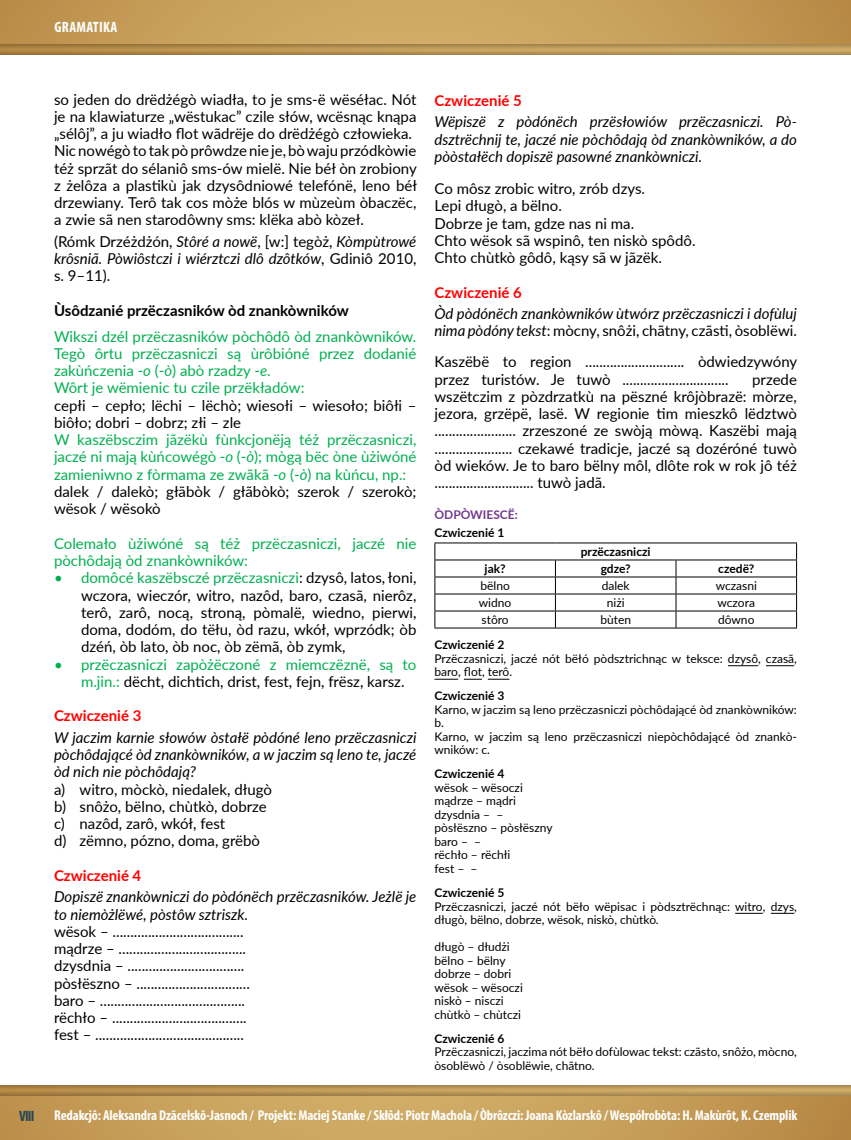
<style>
.page{position:relative;width:851px;height:1140px;background:#fff}
.page>*{position:absolute;margin:0;border:0;box-sizing:border-box;transform-origin:0 0}
.t1{font:15px/17.2px "Lato";color:#000}
.t2{font:italic 15px/17.2px "Lato";color:#000;text-align:justify}
.t3{font:15px/17.2px "Lato";color:#00b050}
.t4{font:700 15px "Lato";color:#f00}
.t5{font:700 15px "Lato";color:#000}
.t6{font:700 condensed 15px "Myriad Pro";letter-spacing:.02em;color:#fff}
.t7{font:700 condensed 15px "Myriad Pro";color:#294854}
.t8{font:700 condensed 14.25px "Myriad Pro";letter-spacing:-.01em;color:#fff}
.t9{font:12px/13.5px "Lato";color:#000}
.t10{font:700 12px "Lato";color:#000}
.t11{font:700 12px "Lato";color:#72398e}
.s1{font-style:normal}
.s2{font-style:italic}
.s3{color:#000}
.s4{color:#00b050}
</style>
<div class="page">
<svg style="left:0;top:0;width:850px;height:43px;background:#c69e5a"></svg>
<svg style="left:0;top:1096px;width:850px;height:44px;background:#c69e5a"></svg>
<div style="left:0;top:1083px;width:850px;height:13px;background:#000;opacity:.75"></div>
<div style="left:0;top:43px;width:850px;height:14px;background:#000;opacity:.75"></div>
<hr style="left:727px;top:665px;width:31px;height:1px;background:#000">
<svg style="left:765px;top:665px;width:29px;height:1px"></svg>
<svg style="left:434px;top:679px;width:24px;height:1px"></svg>
<svg style="left:464px;top:679px;width:45px;height:1px"></svg>
<svg style="left:735px;top:913px;width:27px;height:1px"></svg>
<svg style="left:770px;top:913px;width:24px;height:1px"></svg>
<hr style="left:434px;top:542px;width:121px;height:1px;background:#000">
<hr style="left:555px;top:542px;width:121px;height:1px;background:#000">
<hr style="left:676px;top:542px;width:120px;height:1px;background:#000">
<hr style="left:434px;top:559px;width:121px;height:1px;background:#000">
<hr style="left:555px;top:559px;width:121px;height:1px;background:#000">
<hr style="left:676px;top:559px;width:120px;height:1px;background:#000">
<hr style="left:434px;top:576px;width:121px;height:1px;background:#000">
<hr style="left:555px;top:576px;width:121px;height:1px;background:#000">
<hr style="left:676px;top:576px;width:120px;height:1px;background:#000">
<hr style="left:434px;top:593px;width:121px;height:1px;background:#000">
<hr style="left:555px;top:593px;width:121px;height:1px;background:#000">
<hr style="left:676px;top:593px;width:120px;height:1px;background:#000">
<hr style="left:434px;top:610px;width:121px;height:1px;background:#000">
<svg style="left:434px;top:543px;width:1px;height:84px"></svg>
<hr style="left:555px;top:610px;width:121px;height:1px;background:#000">
<svg style="left:555px;top:560px;width:1px;height:67px"></svg>
<hr style="left:676px;top:610px;width:120px;height:1px;background:#000">
<svg style="left:675px;top:560px;width:1px;height:67px"></svg>
<svg style="left:796px;top:543px;width:1px;height:84px"></svg>
<hr style="left:434px;top:627px;width:121px;height:1px;background:#000">
<hr style="left:555px;top:627px;width:121px;height:1px;background:#000">
<hr style="left:676px;top:627px;width:120px;height:1px;background:#000">
<p class="t6" style="left:55px;top:18px;width:64px">GRAMATIKA</p>
<p class="t7" style="left:19px;top:1106px;width:17px">VIII</p>
<p class="t1" style="left:54px;top:90px;width:364px">so jeden do drëdżégò wiadła, to je sms-ë wëséłac. Nót je na klawiaturze „wëstukac” czile słów, wcësnąc knąpa „sélôj”, a ju wiadło flot wãdrëje do drëdżégò człowieka.<br>Nic nowégò to tak pò prôwdze nie je, bò waju przódkòwie téż sprzãt do sélaniô sms-ów mielë. Nie béł òn zrobiony z żelôza a plastikù jak dzysôdniowé telefónë, leno béł drzewiany. Terô tak cos mòże blós w mùzeùm òbaczëc, a zwie sã nen starodôwny sms: klëka abò kòzeł.</p>
<p class="t2" style="left:54px;top:232px;width:364px"><span class="s1">(Rómk Drzéżdżón,</span> Stôré a nowë<span class="s1">, [w:] tegòż,</span> Kòmpùtrowé krôsniã. Pòwiôstczi i wiérztczi dlô dzôtków<span class="s1">, Gdiniô 2010, s. 9–11).</span></p>
<p class="t5" style="left:54px;top:299px;width:296px">Ùsôdzanié przëczasników òd znankòwników</p>
<p class="t3" style="left:54px;top:327px;width:364px">Wikszi dzél przëczasników pòchôdô òd znankòwników.<br>Tegò ôrtu przëczasniczi są ùrôbióné przez dodanié zakùńczenia -<span class="s2">o</span> (-<span class="s2">ò</span>) abò rzadzy -<span class="s2">e</span>.<br>Wôrt je wëmienic tu czile przëkładów:</p>
<p class="t1" style="left:54px;top:396px;width:364px">cepłi – cepło; lëchi – lëchò; wiesołi – wiesoło; biôłi – biôło; dobri – dobrz; złi – zle</p>
<p class="t3" style="left:54px;top:430px;width:364px">W kaszëbsczim jãzëkù fùnkcjonëją téż przëczasniczi, jaczé ni mają kùńcowégò -<span class="s2">o</span> (-<span class="s2">ò</span>); mògą bëc òne ùżiwóné zamieniwno z fòrmama ze zwãkã -<span class="s2">o</span> (-<span class="s2">ò</span>) na kùńcu, np.: <span class="s3">dalek / dalekò; głãbòk / głãbòkò; szerok / szerokò; wësok / wësokò</span></p>
<p class="t3" style="left:54px;top:534px;width:364px">Colemało ùżiwóné są téż przëczasniczi, jaczé nie pòchôdają òd znankòwników:</p>
<p class="t1" style="left:81px;top:568px;width:337px;text-align:justify;text-indent:-27px"><span class="s4">• domôcé kaszëbsczé przëczasniczi</span>: dzysô, latos, łoni, wczora, wieczór, witro, nazôd, baro, czasã, nierôz, terô, zarô, nocą, stroną, pòmalë, wiedno, pierwi, doma, dodóm, do tëłu, òd razu, wkół, wprzódk; òb dzéń, òb lato, òb noc, òb zëmã, òb zymk,</p>
<p class="t3" style="left:81px;top:655px;width:337px;text-indent:-27px">• przëczasniczi zapòżëczoné z miemczëznë, są to m.jin.: <span class="s3">dëcht, dichtich, drist, fest, fejn, frësz, karsz.</span></p>
<p class="t4" style="left:54px;top:705px;width:89px">Czwiczenié 3</p>
<p class="t2" style="left:54px;top:728px;width:364px">W jaczim karnie słowów òstałë pòdóné leno przëczasniczi pòchôdającé òd znankòwników, a w jaczim są leno te, jaczé òd nich nie pòchôdają?</p>
<p class="t1" style="left:54px;top:780px;width:219px">a) witro, mòckò, niedalek, długò b) snôżo, bëlno, chùtkò, dobrze c) nazôd, zarô, wkół, fest<br>d) zëmno, pózno, doma, grëbò</p>
<p class="t4" style="left:54px;top:864px;width:89px">Czwiczenié 4</p>
<p class="t2" style="left:54px;top:887px;width:364px">Dopiszë znankòwniczi do pòdónëch przëczasników. Jeżlë je to niemòżlëwé, pòstôw sztriszk.</p>
<p class="t1" style="left:54px;top:922px;width:197px">wësok – ..................................... mądrze – .................................... dzysdnia – ................................. pòsłëszno – ................................ baro – ......................................... rëchło – ...................................... fest – ..........................................</p>
<p class="t4" style="left:434px;top:89px;width:89px">Czwiczenié 5</p>
<p class="t2" style="left:434px;top:113px;width:364px">Wëpiszë z pòdónëch przësłowiów przëczasniczi. Pò&shy;dsztrëchnij te, jaczé nie pòchôdają òd znankòwników, a do pòòstałëch dopiszë pasowné znankòwniczi.</p>
<p class="t1" style="left:434px;top:179px;width:262px">Co môsz zrobic witro, zrób dzys.<br>Lepi długò, a bëlno.<br>Dobrze je tam, gdze nas ni ma.<br>Chto wësok sã wspinô, ten niskò spôdô.<br>Chto chùtkò gôdô, kąsy sã w jãzëk.</p>
<p class="t4" style="left:434px;top:281px;width:89px">Czwiczenié 6</p>
<p class="t2" style="left:434px;top:304px;width:364px">Òd pòdónëch znankòwników ùtwórz przëczasniczi i dofùluj nima pòdóny tekst<span class="s1">: mòcny, snôżi, chãtny, czãsti, òsoblëwi.</span></p>
<p class="t1" style="left:434px;top:352px;width:364px">Kaszëbë to region ............................ òdwiedzywóny przez turistów. Je tuwò ..............................</p>
<p class="t1" style="left:434px;top:370px;width:364px;text-align:justify;text-indent:317px">przede wszëtczim z pòzdrzatkù na pëszné krôjòbrazë: mòrze, jezora, grzëpë, lasë. W regionie tim mieszkô lëdztwò ....................... zrzeszoné ze swòją mòwą. Kaszëbi mają ...................... czekawé tradicje, jaczé są dozéróné tuwò òd wieków. Je to baro bëlny môl, dlôte rok w rok jô téż ............................ tuwò jadã.</p>
<p class="t11" style="left:434px;top:505px;width:85px">ÒDPÒWIESCË:</p>
<p class="t10" style="left:434px;top:523px;width:71px">Czwiczenié 1</p>
<p class="t10" style="left:580px;top:543px;width:71px">przëczasniczi</p>
<p class="t10" style="left:484px;top:560px;width:23px">jak?</p>
<p class="t10" style="left:600px;top:560px;width:32px">gdze?</p>
<p class="t10" style="left:718px;top:560px;width:38px">czedë?</p>
<p class="t9" style="left:480px;top:578px;width:31px">bëlno</p>
<p class="t9" style="left:601px;top:578px;width:29px">dalek</p>
<p class="t9" style="left:715px;top:578px;width:43px">wczasni</p>
<p class="t9" style="left:479px;top:595px;width:34px">widno</p>
<p class="t9" style="left:606px;top:595px;width:19px">niżi</p>
<p class="t9" style="left:717px;top:595px;width:39px">wczora</p>
<p class="t9" style="left:481px;top:612px;width:29px">stôro</p>
<p class="t9" style="left:600px;top:612px;width:32px">bùten</p>
<p class="t9" style="left:718px;top:612px;width:38px">dôwno</p>
<p class="t10" style="left:434px;top:636px;width:71px">Czwiczenié 2</p>
<p class="t9" style="left:434px;top:651px;width:364px">Przëczasniczi, jaczé nót bëłó pòdsztrichnąc w teksce: dzysô, czasã, baro, flot, terô.</p>
<p class="t10" style="left:434px;top:687px;width:71px">Czwiczenié 3</p>
<p class="t9" style="left:434px;top:702px;width:364px">Karno, w jaczim są leno przëczasniczi pòchôdającé òd znankòwników: b.<br>Karno, w jaczim są leno przëczasniczi niepòchôdającé òd znankò&shy;wników: c.</p>
<p class="t10" style="left:434px;top:765px;width:71px">Czwiczenié 4</p>
<p class="t9" style="left:434px;top:780px;width:120px">wësok – wësoczi mądrze – mądri dzysdnia – – pòsłëszno – pòsłëszny baro – –<br>rëchło – rëchłi<br>fest – –</p>
<p class="t10" style="left:434px;top:883px;width:71px">Czwiczenié 5</p>
<p class="t9" style="left:434px;top:899px;width:364px">Przëczasniczi, jaczé nót bëło wëpisac i pòdsztrëchnąc: witro, dzys, długò, bëlno, dobrze, wësok, niskò, chùtkò<span class="s2">.</span></p>
<p class="t9" style="left:434px;top:939px;width:90px">długò – dłudżi bëlno – bëlny dobrze – dobri wësok – wësoczi niskò – nisczi chùtkò – chùtczi</p>
<p class="t10" style="left:434px;top:1029px;width:71px">Czwiczenié 6</p>
<p class="t9" style="left:434px;top:1044px;width:364px">Przëczasniczi, jaczima nót bëło dofùlowac tekst: czãsto, snôżo, mòcno, òsoblëwò / òsoblëwie, chãtno<span class="s2">.</span></p>
<p class="t8" style="left:54px;top:1106px;width:744px">Redakcjô: Aleksandra Dzãcelskô-Jasnoch / Projekt: Maciej Stanke / Skłôd: Piotr Machola / Òbrôzczi: Joana Kòzlarskô / Wespółrobòta: H. Makùrôt, K. Czemplik</p>
</div>
